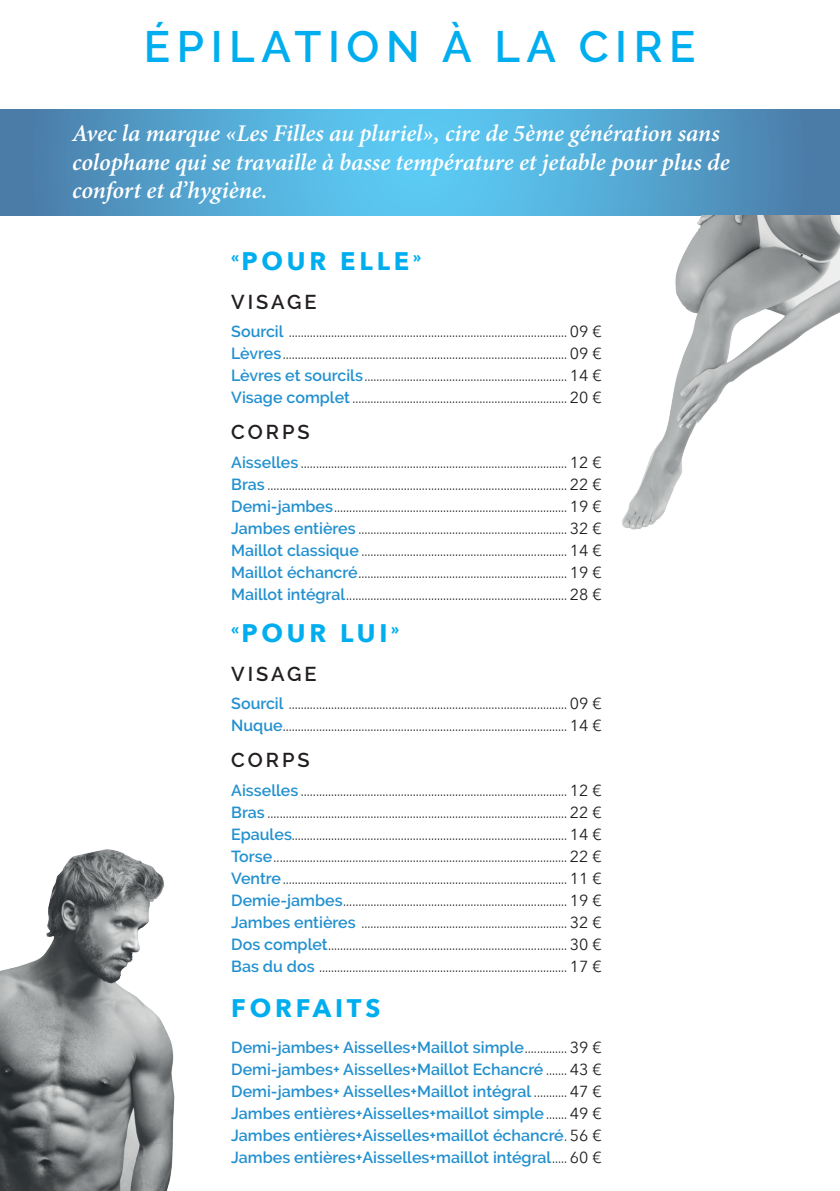
<style>
.page{position:relative;width:840px;height:1191px;background:#fff}
.page>*{position:absolute;margin:0;border:0;box-sizing:border-box;transform-origin:0 0}
.t1{font:600 43.8px "Raleway";letter-spacing:.15em;color:#00aeef}
.t2{font:700 25.4px "Avenir Next";letter-spacing:.15em;color:#00aeef}
.t3{font:italic 600 24px/28.8px "Minion Pro";letter-spacing:-.005em;color:#fff}
.t4{font:600 20px "Raleway";letter-spacing:.15em;color:#231f20}
.t5{font:16px/22px "Raleway";color:#231f20;text-align:justify}
.t6{font:600 16px/22px "Raleway";color:#2290cf;text-align:justify}
.s1{font-weight:600;color:#2290cf}
.s2{font-family:"Avenir Next"}
.s3{font-weight:400;color:#231f20}
.s4{font-family:"Avenir Next";font-weight:400;color:#231f20}
</style>
<div class="page">
<svg style="left:0;top:109px;width:839px;height:106px;background:#53a5d0"></svg>
<img style="left:622px;top:216px;width:217px;height:314px">
<img style="left:0;top:849px;width:175px;height:342px">
<h1 class="t1" style="left:144px;top:21px;width:553px">ÉPILATION À LA CIRE</h1>
<h3 class="t3" style="left:72px;top:118px;width:658px">Avec la marque «Les Filles au pluriel», cire de 5ème génération sans colophane qui se travaille à basse température et jetable pour plus de confort et d’hygiène.</h3>
<h2 class="t2" style="left:231px;top:239px;width:191px"><sup>«</sup>POUR ELLE<sup>»</sup></h2>
<p class="t4" style="left:231px;top:290px;width:87px">VISAGE</p>
<p class="t5" style="left:231px;top:320px;width:372px"><span class="s1">Sourcil</span> ............................................................................................ <span class="s2">09 € </span><span class="s1">Lèvres</span>.............................................................................................. <span class="s2">09 € </span><span class="s1">Lèvres et sourcils</span>................................................................... <span class="s2">14 € </span><span class="s1">Visage complet</span>....................................................................... <span class="s2">20 €</span></p>
<p class="t4" style="left:231px;top:420px;width:80px">CORPS</p>
<p class="t5" style="left:231px;top:451px;width:372px"><span class="s1">Aisselles</span> ........................................................................................ <span class="s2">12 € </span><span class="s1">Bras</span> ................................................................................................... <span class="s2">22 € </span><span class="s1">Demi-jambes</span>............................................................................. <span class="s2">19 € </span><span class="s1">Jambes entières</span> ..................................................................... <span class="s2">32 € </span><span class="s1">Maillot classique</span> .................................................................... <span class="s2">14 € </span><span class="s1">Maillot échancré</span>..................................................................... <span class="s2">19 € </span><span class="s1">Maillot intégral</span>......................................................................... <span class="s2">28 €</span></p>
<h2 class="t2" style="left:231px;top:611px;width:169px"><sup>«</sup>POUR LUI<sup>»</sup></h2>
<p class="t4" style="left:231px;top:662px;width:87px">VISAGE</p>
<p class="t5" style="left:231px;top:692px;width:372px"><span class="s1">Sourcil</span> ............................................................................................ <span class="s2">09 €<br></span><span class="s1">Nuque</span>.............................................................................................. <span class="s2">14 €</span></p>
<p class="t4" style="left:231px;top:748px;width:80px">CORPS</p>
<p class="t5" style="left:231px;top:779px;width:372px"><span class="s1">Aisselles</span> ........................................................................................ <span class="s2">12 € </span><span class="s1">Bras</span> ................................................................................................... <span class="s2">22 € </span><span class="s1">Epaules</span>........................................................................................... <span class="s2">14 € </span><span class="s1">Torse</span>................................................................................................. <span class="s2">22 € </span><span class="s1">Ventre</span>.............................................................................................. <span class="s2">11 € </span><span class="s1">Demie-jambes</span>.......................................................................... <span class="s2">19 € </span><span class="s1">Jambes entières</span> .................................................................... <span class="s2">32 € </span><span class="s1">Dos complet</span>............................................................................... <span class="s2">30 € </span><span class="s1">Bas du dos</span> .................................................................................. <span class="s2">17 €</span></p>
<h2 class="t2" style="left:231px;top:986px;width:151px">FORFAITS</h2>
<p class="t6" style="left:231px;top:1036px;width:372px">Demi-jambes+ Aisselles+Maillot simple<span class="s3">..............</span> <span class="s4">39 € </span>Demi-jambes+ Aisselles+Maillot Echancré <span class="s3">.......</span> <span class="s4">43 € </span>Demi-jambes+ Aisselles+Maillot intégral <span class="s3">...........</span> <span class="s4">47 € </span>Jambes entières+Aisselles+maillot simple<span class="s3">.......</span> <span class="s4">49 € </span>Jambes entières+Aisselles+maillot échancré<span class="s3">.</span> <span class="s4">56 € </span>Jambes entières+Aisselles+maillot intégral<span class="s3">.....</span> <span class="s4">60 €</span></p>
</div>
